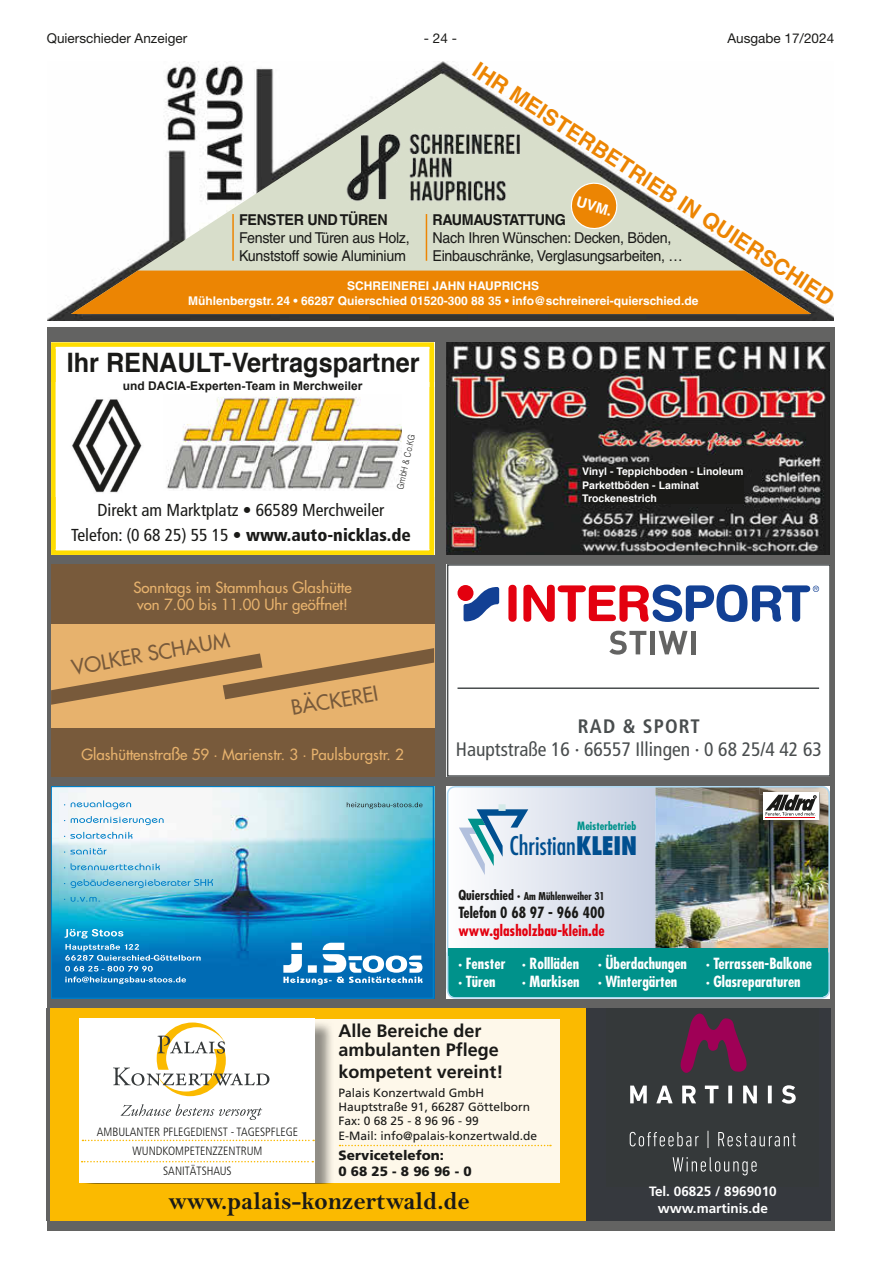
<style>
.page{position:relative;width:881px;height:1263px;background:#fff}
.page>*{position:absolute;margin:0;border:0;box-sizing:border-box;transform-origin:0 0}
.t1{font:700 26.7px "Helvetica";color:#1a1a18;scale:.94 1}
.t2{font:700 25.5px "Bell";color:#1a1a18}
.t3{font:condensed 25.05px "Futura";color:#004f90}
.t4{font:700 22.05px "Helvetica LT";color:#ec8503}
.t5{font:20.25px "Futura LT";color:#785a3b}
.t6{font:condensed 19.5px "Frutiger LT";color:#494d4e}
.t7{font:700 condensed 19.5px "Frutiger LT";letter-spacing:.06em;color:#494d4e}
.t8{font:700 18px/19.5px "Frutiger LT";color:#1a1a18}
.t9{font:condensed 17.4px/25.2px "Frutiger";color:#1a1a18;text-align:center}
.t10{font:15px/18px "Helvetica LT";letter-spacing:-.02em;color:#1a1a18;scale:.95 1}
.t11{font:15px/16.5px "Futura LT";color:#e7b26d}
.t12{font:700 condensed 15px "Futura LT";color:#fff}
.t13{font:700 15px "Helvetica LT";letter-spacing:-.02em;color:#1a1a18;scale:.95 1}
.t14{font:700 condensed 15px "Futura LT";letter-spacing:.005em;color:#e3000f}
.t15{font:700 condensed 15px "Futura LT";color:#1a1a18}
.t16{font:700 14.55px "Helvetica LT";color:#fff}
.t17{font:13.5px "Helvetica Neue LT";color:#1a1a18}
.t18{font:700 13.5px/16.2px "Frutiger LT";color:#fff;text-align:center}
.t19{font:900 13.5px/16.2px "Frutiger LT";color:#1a1a18}
.t20{font:700 12px/14.4px "Helvetica LT";color:#fff;text-align:center}
.t21{font:12px/14.4px "Frutiger LT";color:#1a1a18}
.t22{font:300 condensed 12px/19.5px "Frutiger LT";color:#1a1a18;text-align:center}
.t23{font:700 12px "Arial";color:#1a1a18}
.t24{font:700 condensed 11.1px "Futura LT";color:#00928b}
.t25{font:700 10.5px/13.5px "Helvetica";color:#fff}
.t26{font:700 condensed 10.5px "Futura LT";color:#1a1a18}
.t27{font:300 9px "Helvetica";color:#1a1a18;scale:.85 1}
.s1{font-weight:900}
.s2{font-weight:800}
.s3{font-size:13.5px}
</style>
<div class="page">
<div style="left:47px;top:327px;width:786px;height:904px;background:#636362"></div>
<img style="left:47px;top:62px;width:786px;height:259px">
<svg style="left:71px;top:73px;width:739px;height:198px"></svg>
<svg style="left:71px;top:271px;width:739px;height:43px;background:#e58711"></svg>
<img style="left:346px;top:127px;width:182px;height:77px">
<hr style="left:425px;top:214px;width:2px;height:47px;background:#ec8503">
<svg style="left:567px;top:179px;width:53px;height:52px;background:#e0a95a"></svg>
<hr style="left:232px;top:214px;width:2px;height:47px;background:#ec8503">
<div style="left:584px;top:1008px;width:249px;height:212px;background:#36393e"></div>
<div style="left:47px;top:1008px;width:538px;height:212px;background:#fbba00"></div>
<div style="left:605px;top:1008px;width:213px;height:178px;background:#35393a"></div>
<svg style="left:680px;top:1013px;width:66px;height:60px"></svg>
<svg style="left:630px;top:1085px;width:165px;height:19px"></svg>
<svg style="left:672px;top:1157px;width:84px;height:18px"></svg>
<svg style="left:629px;top:1131px;width:166px;height:17px"></svg>
<div style="left:79px;top:1019px;width:481px;height:163px;background:#fef8ea"></div>
<div style="left:81px;top:1020px;width:253px;height:181px;background:#1a1a18;opacity:.48"></div>
<div style="left:79px;top:1018px;width:236px;height:164px;background:#fff"></div>
<div style="left:67px;top:1184px;width:509px;height:36px;background:#fbba00"></div>
<svg style="left:120px;top:1104px;width:142px;height:16px"></svg>
<svg style="left:113px;top:1022px;width:156px;height:74px"></svg>
<svg style="left:82px;top:1140px;width:232px;height:1px"></svg>
<svg style="left:339px;top:1145px;width:211px;height:1px"></svg>
<svg style="left:82px;top:1161px;width:231px;height:1px"></svg>
<hr style="left:47px;top:1008px;width:3px;height:212px;background:#636362">
<hr style="left:830px;top:1008px;width:3px;height:212px;background:#636362">
<div style="left:51px;top:342px;width:383px;height:213px;background:#fff"></div>
<img style="left:166px;top:397px;width:236px;height:94px">
<div style="left:51px;top:342px;width:383px;height:213px;border:4px solid #fd0"></div>
<img style="left:72px;top:399px;width:70px;height:94px">
<img style="left:446px;top:342px;width:383px;height:213px">
<div style="left:581px;top:467px;width:162px;height:36px;background:#1a1a18"></div>
<div style="left:446px;top:564px;width:383px;height:213px;background:#fff"></div>
<div style="left:508px;top:585px;width:8px;height:37px;background:#e3000f;border-radius:4px"></div>
<svg style="left:523px;top:585px;width:295px;height:37px"></svg>
<svg style="left:457px;top:585px;width:16px;height:16px"></svg>
<svg style="left:463px;top:587px;width:36px;height:34px"></svg>
<svg style="left:609px;top:631px;width:37px;height:24px"></svg>
<div style="left:650px;top:631px;width:5px;height:23px;background:#636362"></div>
<svg style="left:658px;top:631px;width:29px;height:23px"></svg>
<div style="left:690px;top:631px;width:5px;height:23px;background:#636362"></div>
<hr style="left:457px;top:687px;width:361px;height:2px;background:#494d4e">
<div style="left:446px;top:564px;width:383px;height:213px;border:2px solid #494d4e"></div>
<div style="left:51px;top:564px;width:383px;height:213px;background:#785a3b"></div>
<div style="left:51px;top:624px;width:383px;height:104px;background:#e7b26d"></div>
<svg style="left:51px;top:648px;width:383px;height:57px"></svg>
<img style="left:53px;top:788px;width:379px;height:209px">
<svg style="left:346px;top:802px;width:76px;height:7px"></svg>
<svg style="left:65px;top:944px;width:135px;height:40px;background:#2b88c3"></svg>
<svg style="left:65px;top:929px;width:58px;height:9px"></svg>
<svg style="left:283px;top:943px;width:139px;height:42px;background:#559ece"></svg>
<svg style="left:64px;top:897px;width:36px;height:5px"></svg>
<svg style="left:64px;top:879px;width:149px;height:9px"></svg>
<svg style="left:64px;top:863px;width:96px;height:7px"></svg>
<svg style="left:64px;top:848px;width:42px;height:6px"></svg>
<svg style="left:64px;top:832px;width:69px;height:7px"></svg>
<svg style="left:64px;top:816px;width:99px;height:9px"></svg>
<svg style="left:64px;top:800px;width:67px;height:9px"></svg>
<div style="left:51px;top:786px;width:383px;height:213px;border:1px solid #0080c8"></div>
<img style="left:446px;top:786px;width:383px;height:211px">
<div style="left:498px;top:804px;width:7px;height:7px;background:#d3e9e8"></div>
<div style="left:448px;top:948px;width:380px;height:7px;background:#00928b"></div>
<p class="t17" style="left:47px;top:30px;width:142px">Quierschieder Anzeiger</p>
<p class="t17" style="left:424px;top:30px;width:35px">- 24 -</p>
<p class="t17" style="left:727px;top:30px;width:108px">Ausgabe 17/2024</p>
<h3 class="t4" style="left:482px;top:57px;width:427px;rotate:33deg">IHR MEISTERBETRIEB IN QUIERSCHIED</h3>
<p class="t16" style="left:579px;top:193px;width:38px;rotate:16deg">UVM.</p>
<p class="t13" style="left:239px;top:210px;width:158px">FENSTER UND TÜREN</p>
<p class="t10" style="left:239px;top:228px;width:181px">Fenster und Türen aus Holz,<br>Kunststoff sowie Aluminium</p>
<p class="t13" style="left:432px;top:210px;width:142px">RAUMAUSTATTUNG</p>
<p class="t10" style="left:432px;top:228px;width:265px">Nach Ihren Wünschen: Decken, Böden,<br>Einbauschränke, Verglasungsarbeiten, …</p>
<p class="t20" style="left:188px;top:279px;width:511px">SCHREINEREI JAHN HAUPRICHS<br>Mühlenbergstr. 24 • 66287 Quierschied 01520-300 88 35 • info@schreinerei-quierschied.de</p>
<h1 class="t1" style="left:67px;top:341px;width:377px">Ihr RENAULT-Vertragspartner</h1>
<p class="t23" style="left:123px;top:377px;width:241px">und DACIA-Experten-Team in Merchweiler</p>
<p class="t27" style="left:394px;top:488px;width:67px;rotate:-78deg">GmbH &amp; Co.KG</p>
<p class="t9" style="left:71px;top:498px;width:341px">Direkt am Marktplatz • 66589 Merchweiler<br>Telefon: (0 68 25) 55 15 • <span class="s1">www.auto-nicklas.de</span></p>
<p class="t11" style="left:133px;top:579px;width:219px">Sonntags im Stammhaus Glashütte von 7.00 bis 11.00 Uhr geöffnet!</p>
<h3 class="t5" style="left:69px;top:654px;width:162px;rotate:-10deg">VOLKER SCHAUM</h3>
<h3 class="t5" style="left:289px;top:695px;width:89px;rotate:-10deg">BÄCKEREI</h3>
<p class="t11" style="left:81px;top:746px;width:324px">Glashüttenstraße 59 · Marienstr. 3 · Paulsburgstr. 2</p>
<p class="t25" style="left:582px;top:464px;width:163px">Vinyl - Teppichboden - Linoleum<br>Parkettböden - Laminat<br>Trockenestrich</p>
<h3 class="t7" style="left:577px;top:714px;width:123px">RAD &amp; SPORT</h3>
<h3 class="t6" style="left:455px;top:738px;width:367px">Hauptstraße 16 · 66557 Illingen · 0 68 25/4 42 63</h3>
<p class="t24" style="left:577px;top:819px;width:60px">Meisterbetrieb</p>
<h3 class="t3" style="left:509px;top:830px;width:129px">Christian<span class="s2">KLEIN</span></h3>
<p class="t26" style="left:458px;top:890px;width:148px"><span class="s3">Quierschied ·</span> Am Mühlenweiher 31</p>
<p class="t15" style="left:458px;top:903px;width:148px">Telefon 0 68 97 - 966 400</p>
<p class="t14" style="left:458px;top:921px;width:148px">www.glasholzbau-klein.de</p>
<p class="t12" style="left:458px;top:954px;width:122px">· Fenster · Rollläden</p>
<p class="t12" style="left:597px;top:954px;width:90px">· Überdachungen</p>
<p class="t12" style="left:705px;top:954px;width:107px">· Terrassen-Balkone</p>
<p class="t12" style="left:458px;top:972px;width:39px">· Türen</p>
<p class="t12" style="left:522px;top:972px;width:156px">· Markisen · Wintergärten</p>
<p class="t12" style="left:705px;top:972px;width:96px">· Glasreparaturen</p>
<p class="t22" style="left:97px;top:1122px;width:203px">AMBULANTER PFLEGEDIENST - TAGESPFLEGE<br>WUNDKOMPETENZZENTRUM<br>SANITÄTSHAUS</p>
<p class="t8" style="left:338px;top:1021px;width:162px">Alle Bereiche der ambulanten Pflege</p>
<p class="t8" style="left:338px;top:1062px;width:166px">kompetent vereint!</p>
<p class="t21" style="left:338px;top:1085px;width:200px">Palais Konzertwald GmbH<br>Hauptstraße 91, 66287 Göttelborn<br>Fax: 0 68 25 - 8 96 96 - 99<br>E-Mail: info@palais-konzertwald.de</p>
<p class="t19" style="left:338px;top:1147px;width:134px">Servicetelefon:<br>0 68 25 - 8 96 96 - 0</p>
<h2 class="t2" style="left:168px;top:1187px;width:302px">www.palais-konzertwald.de</h2>
<p class="t18" style="left:648px;top:1183px;width:129px">Tel. 06825 / 8969010 www.martinis.de</p>
</div>
